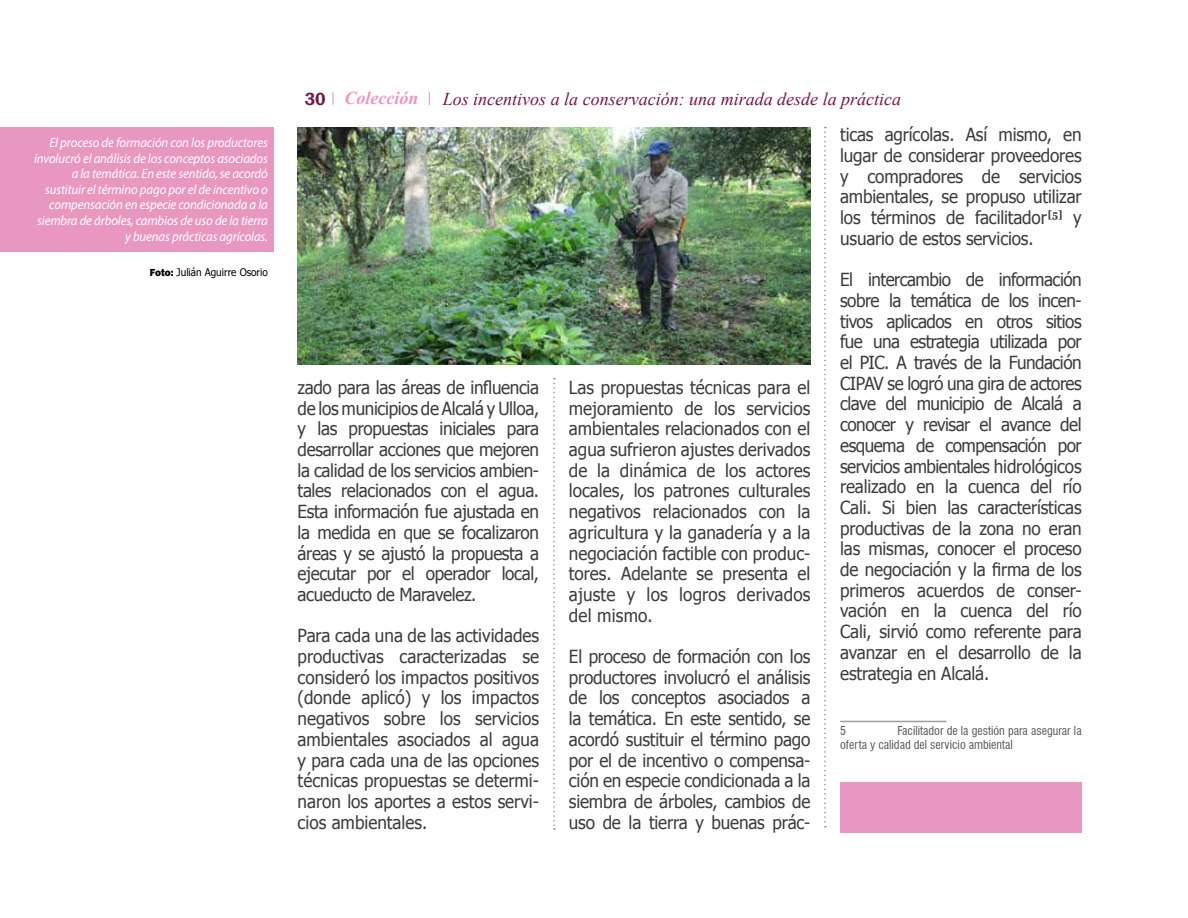
<style>
.page{position:relative;width:1188px;height:918px;background:#fff}
.page>*{position:absolute;margin:0;border:0;box-sizing:border-box;transform-origin:0 0}
.t1{font:18px/20.7px "Tahoma";letter-spacing:-.01em;color:#3c3c3b;text-align:justify;scale:.95 1}
.t2{font:italic 18px "Times New Roman";color:#721646}
.t3{font:italic 700 18px "Times New Roman";color:#e897c1}
.t4{font:italic 13.5px/15.6px "Myriad Pro";letter-spacing:-.01em;color:#fff;text-align:right;scale:.95 1}
.t5{font:condensed 12px/13.8px "Swiss 721 BT";color:#575756}
.t6{font:10.5px "Tahoma";color:#000;scale:.95 1}
.s1{font-family:"Franklin Gothic";font-weight:800}
.s2{font-family:"Franklin Gothic";font-weight:600;font-style:normal;color:#721646}
</style>
<div class="page">
<svg style="left:332px;top:92px;width:1px;height:13px"></svg>
<svg style="left:429px;top:92px;width:1px;height:13px"></svg>
<img style="left:298px;top:128px;width:512px;height:236px">
<div style="left:0;top:128px;width:273px;height:124px;background:#e897c1"></div>
<div style="left:840px;top:782px;width:242px;height:51px;background:#e897c1"></div>
<hr style="left:840px;top:721px;width:106px;height:1px;background:#9d9d9c">
<svg style="left:553px;top:378px;width:2px;height:452px"></svg>
<svg style="left:824px;top:127px;width:2px;height:700px"></svg>
<p class="t4" style="left:34px;top:135px;width:248px">El proceso de formación con los productores involucró el análisis de los conceptos asociados a la temática. En este sentido, se acordó sustituir el término pago por el de incentivo o compensación en especie condicionada a la siembra de árboles, cambios de uso de la tierra y buenas prácticas agrícolas.</p>
<p class="t6" style="left:150px;top:265px;width:126px"><span class="s1">Foto:</span> Julián Aguirre Osorio</p>
<p class="t3" style="left:305px;top:86px;width:115px"><span class="s2">30</span> Colección</p>
<p class="t2" style="left:443px;top:86px;width:460px">Los incentivos a la conservación: una mirada desde la práctica</p>
<p class="t1" style="left:298px;top:378px;width:256px">zado para las áreas de influencia de los municipios de Alcalá y Ulloa, y las propuestas iniciales para desarrollar acciones que mejoren la calidad de los servicios ambien&shy;tales relacionados con el agua.<br>Esta información fue ajustada en la medida en que se focalizaron áreas y se ajustó la propuesta a ejecutar por el operador local, acueducto de Maravelez.</p>
<p class="t1" style="left:298px;top:627px;width:256px">Para cada una de las actividades productivas caracterizadas se consideró los impactos positivos (donde aplicó) y los impactos negativos sobre los servicios ambientales asociados al agua y para cada una de las opciones técnicas propuestas se determi&shy;naron los aportes a estos servi&shy;cios ambientales.</p>
<p class="t1" style="left:569px;top:378px;width:256px">Las propuestas técnicas para el mejoramiento de los servicios ambientales relacionados con el agua sufrieron ajustes derivados de la dinámica de los actores locales, los patrones culturales negativos relacionados con la agricultura y la ganadería y a la negociación factible con produc&shy;tores. Adelante se presenta el ajuste y los logros derivados del mismo.</p>
<p class="t1" style="left:569px;top:647px;width:256px">El proceso de formación con los productores involucró el análisis de los conceptos asociados a la temática. En este sentido, se acordó sustituir el término pago por el de incentivo o compensa&shy;ción en especie condicionada a la siembra de árboles, cambios de uso de la tierra y buenas prác-</p>
<p class="t1" style="left:840px;top:125px;width:256px">ticas agrícolas. Así mismo, en lugar de considerar proveedores y compradores de servicios ambientales, se propuso utilizar los términos de facilitador<sup>[5]</sup> y usuario de estos servicios.</p>
<p class="t1" style="left:840px;top:270px;width:256px">El intercambio de información sobre la temática de los incen&shy;tivos aplicados en otros sitios fue una estrategia utilizada por el PIC. A través de la Fundación CIPAV se logró una gira de actores clave del municipio de Alcalá a conocer y revisar el avance del esquema de compensación por servicios ambientales hidrológicos realizado en la cuenca del río Cali. Si bien las características productivas de la zona no eran las mismas, conocer el proceso de negociación y la firma de los primeros acuerdos de conser&shy;vación en la cuenca del río Cali, sirvió como referente para avanzar en el desarrollo de la estrategia en Alcalá.</p>
<p class="t5" style="left:840px;top:724px;width:243px;text-indent:57px">Facilitador de la gestión para asegurar la oferta y calidad del servicio ambiental</p>
<p class="t5" style="left:840px;top:724px;width:7px">5</p>
</div>
